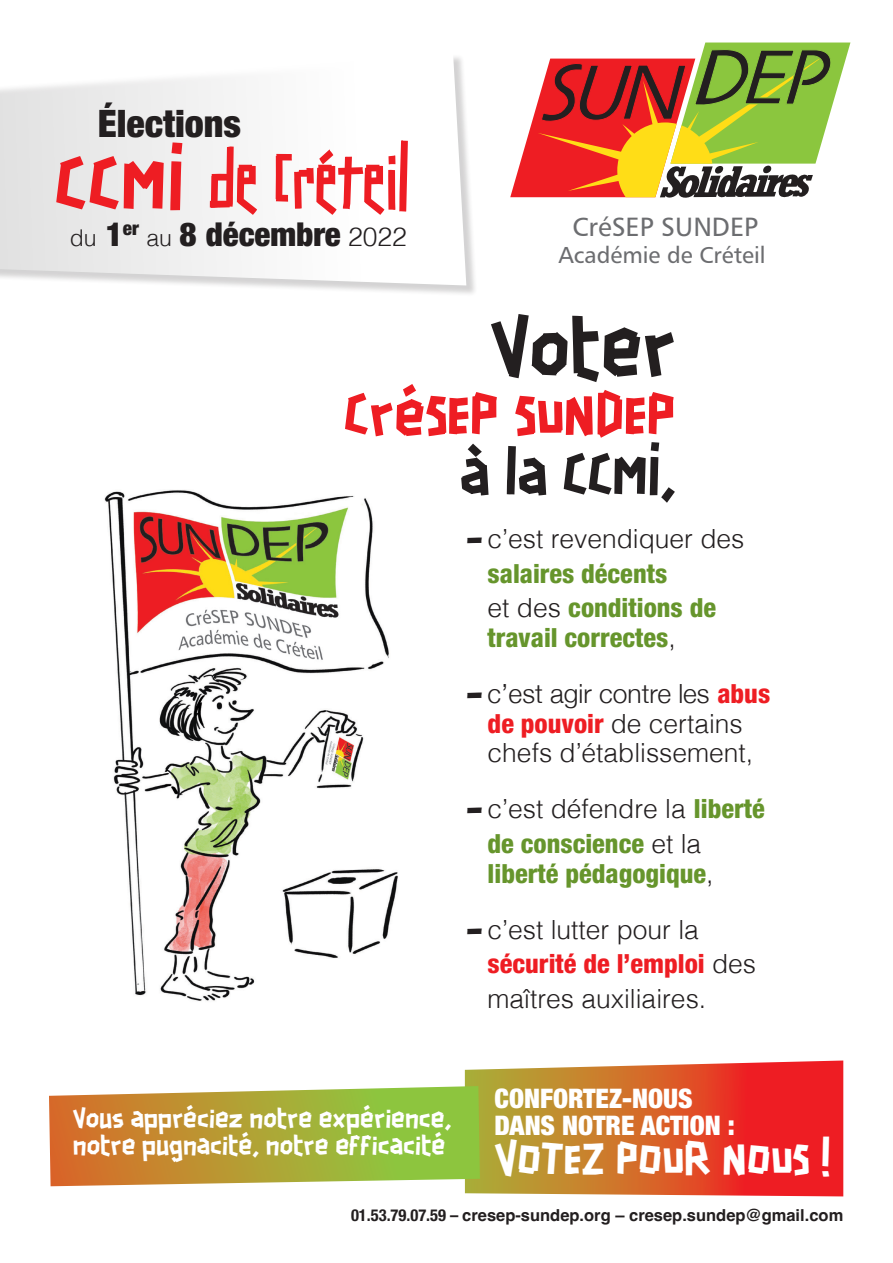
<style>
.page{position:relative;width:893px;height:1263px;background:#fff}
.page>*{position:absolute;margin:0;border:0;box-sizing:border-box;transform-origin:0 0}
.t1{font:72px "Scotchlidaires";color:#231f20}
.t2{font:69px "Solidaire Cortege";color:#ee1d23}
.t3{font:54px "Scotchlidaires";color:#ee1d23}
.t4{font:54px "Scotchlidaires";color:#231f20}
.t5{font:42px "Scotchlidaires";color:#fff}
.t6{font:900 condensed 37.95px "Helvetica Neue";color:#231f20}
.t7{font:900 condensed 33px "Helvetica Neue";color:#231f20}
.t8{font:900 condensed 27px/27px "Helvetica Neue";color:#fff}
.t9{font:300 26.4px/29.7px "Helvetica";color:#231f20}
.t10{font:800 condensed 26.4px/34.7px "Helvetica Neue";color:#66952c}
.t11{font:300 26.4px "Helvetica Neue";color:#231f20}
.t12{font:800 condensed 26.4px "Helvetica Neue";color:#ee1d23}
.t13{font:26.4px "Humanist 777 BT Roman B";color:#6c6d70}
.t14{font:24px/27px "Scotchlidaires";color:#fff}
.t15{font:23.1px "Humanist 777 BT Roman B";color:#6c6d70}
.t16{font:300 23.1px "Helvetica";color:#231f20}
.t17{font:700 16.5px "Helvetica";color:#231f20}
.s1{font-family:"Scotchlidaires"}
.s2{font-family:"Helvetica Neue";font-weight:900;font-stretch:condensed;font-size:33px}
.s3{font-family:"Helvetica";font-weight:300;font-stretch:normal;font-size:23.1px}
.s4{font-family:"Helvetica";font-weight:300;font-stretch:normal;font-size:26.4px}
.s5{font-family:"Solidaire Action";font-weight:400;font-size:29.7px}
.s6{font-family:"Helvetica";font-weight:300;font-stretch:normal;color:#231f20}
.s7{font-weight:800;font-stretch:condensed;color:#ee1d23}
.s8{font-family:"Helvetica Neue";font-weight:800;font-stretch:condensed;color:#ee1d23}
.s9{font-family:"Helvetica Neue";font-weight:800;font-stretch:condensed;color:#66952c}
.s10{font-family:"Helvetica Neue";font-stretch:condensed}
</style>
<div class="page">
<div style="left:0;top:54px;width:478px;height:243px;background:#231f20;opacity:.2"></div>
<svg style="left:0;top:54px;width:466px;height:231px"></svg>
<svg style="left:510px;top:43px;width:340px;height:155px"></svg>
<img style="left:104px;top:490px;width:294px;height:511px">
<svg style="left:465px;top:1060px;width:378px;height:136px;background:#d86233"></svg>
<svg style="left:49px;top:1086px;width:431px;height:100px;background:#b4a945"></svg>
<h3 class="t6" style="left:98px;top:100px;width:145px">Élections</h3>
<h2 class="t2" style="left:55px;top:135px;width:356px"><span class="s1">CCMI</span> de Créteil</h2>
<p class="t16" style="left:70px;top:218px;width:71px">du <span class="s2">1</span><sup>er</sup></p>
<p class="t7" style="left:146px;top:214px;width:262px"><span class="s3">au</span> 8 décembre <span class="s4">2022</span></p>
<p class="t13" style="left:572px;top:210px;width:187px">CréSEP SUNDEP</p>
<p class="t15" style="left:559px;top:240px;width:208px">Académie de Créteil</p>
<h1 class="t1" style="left:490px;top:298px;width:187px">Voter</h1>
<h3 class="t3" style="left:344px;top:377px;width:333px">CréSEP SUNDEP</h3>
<h3 class="t4" style="left:460px;top:437px;width:217px">à la CCMI,</h3>
<p class="t9" style="left:466px;top:522px;width:279px"><span class="s5">–</span> c’est revendiquer des</p>
<p class="t10" style="left:488px;top:555px;width:230px">salaires décents<br><span class="s6">et des</span> conditions de</p>
<p class="t10" style="left:488px;top:620px;width:190px">travail correctes<span class="s6">,</span></p>
<p class="t11" style="left:466px;top:672px;width:305px"><span class="s5">–</span> c’est agir contre les <span class="s7">abus</span></p>
<p class="t9" style="left:488px;top:707px;width:267px"><span class="s8">de pouvoir</span> de certains chefs d’établissement,</p>
<p class="t9" style="left:466px;top:792px;width:300px"><span class="s5">–</span> c’est défendre la <span class="s9">liberté</span></p>
<p class="t10" style="left:488px;top:828px;width:227px;line-height:29.7px">de conscience <span class="s6">et la </span>liberté pédagogique<span class="s6">,</span></p>
<p class="t9" style="left:466px;top:912px;width:234px"><span class="s5">–</span> c’est lutter pour la</p>
<p class="t12" style="left:488px;top:947px;width:270px">sécurité de l’emploi <span class="s6">des</span></p>
<p class="t9" style="left:488px;top:982px;width:220px">maîtres auxiliaires.</p>
<p class="t14" style="left:73px;top:1106px;width:380px">Vous appréciez notre expérience, notre pugnacité, notre efficacité</p>
<p class="t8" style="left:495px;top:1084px;width:242px">CONFORTEZ-NOUS<br>DANS NOTRE ACTION :</p>
<h3 class="t5" style="left:495px;top:1129px;width:337px">VOTEZ POUR NOUS !</h3>
<p class="t17" style="left:351px;top:1204px;width:494px"><span class="s10">01.53.79.07.59 –</span> cresep-sundep.org – cresep.sundep@gmail.com</p>
</div>
